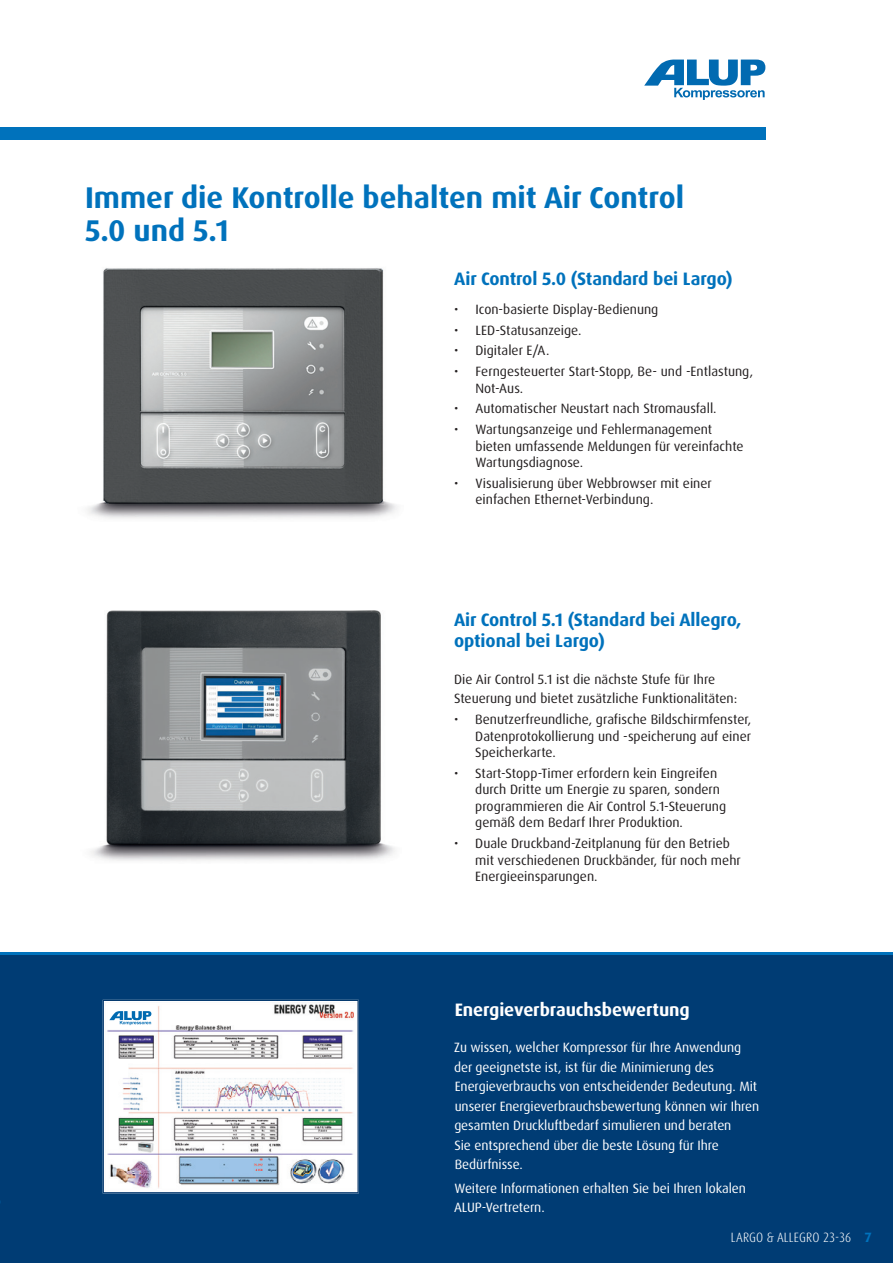
<style>
.page{position:relative;width:893px;height:1263px;background:#fff}
.page>*{position:absolute;margin:0;border:0;box-sizing:border-box;transform-origin:0 0}
.t1{font:700 30px/33px "Dax Pro";color:#0072bc}
.t2{font:700 18px/21.6px "Dax Pro";letter-spacing:-.005em;color:#0072bc}
.t3{font:700 18px "Dax Pro";letter-spacing:-.005em;color:#fff}
.t4{font:13.5px/16.5px "Dax Pro";color:#231f20}
.t5{font:13.5px/19.5px "Dax Pro";letter-spacing:-.005em;color:#fff}
.t6{font:300 condensed 13.5px "Dax Pro";letter-spacing:.01em;color:#fff}
.s1{font-weight:700;font-stretch:normal;color:#0072bc}
</style>
<div class="page">
<div style="left:0;top:955px;width:893px;height:308px;background:#003c74"></div>
<img style="left:103px;top:1000px;width:256px;height:193px">
<img style="left:106px;top:1003px;width:249px;height:187px">
<div style="left:108px;top:1005px;width:43px;height:23px;background:#fff"></div>
<svg style="left:109px;top:1011px;width:42px;height:14px"></svg>
<div style="left:0;top:128px;width:765px;height:12px;background:#0072bc"></div>
<svg style="left:644px;top:60px;width:121px;height:40px"></svg>
<hr style="left:0;top:952px;width:893px;height:3px;background:#0072bc">
<img style="left:90px;top:611px;width:305px;height:250px">
<img style="left:87px;top:268px;width:310px;height:251px">
<h1 class="t1" style="left:85px;top:181px;width:601px">Immer die Kontrolle behalten mit Air Control<br>5.0 und 5.1</h1>
<h2 class="t2" style="left:454px;top:268px;width:280px">Air Control 5.0 (Standard bei Largo)</h2>
<p class="t4" style="left:454px;top:301px;width:206px">• Icon-basierte Display-Bedienung</p>
<p class="t4" style="left:454px;top:322px;width:129px">• LED-Statusanzeige.</p>
<p class="t4" style="left:454px;top:342px;width:97px">• Digitaler E/A.</p>
<p class="t4" style="left:476px;top:363px;width:279px;text-indent:-21px">• Ferngesteuerter Start-Stopp, Be- und -Entlastung,<br>Not-Aus.</p>
<p class="t4" style="left:454px;top:400px;width:264px">• Automatischer Neustart nach Stromausfall.</p>
<p class="t4" style="left:476px;top:421px;width:270px;text-indent:-21px">• Wartungsanzeige und Fehlermanagement bieten umfassende Meldungen für vereinfachte<br>Wartungsdiagnose.</p>
<p class="t4" style="left:476px;top:475px;width:238px;text-indent:-21px">• Visualisierung über Webbrowser mit einer einfachen Ethernet-Verbindung.</p>
<h2 class="t2" style="left:454px;top:609px;width:289px">Air Control 5.1 (Standard bei Allegro, optional bei Largo)</h2>
<p class="t4" style="left:454px;top:669px;width:285px;line-height:19.5px">Die Air Control 5.1 ist die nächste Stufe für Ihre<br>Steuerung und bietet zusätzliche Funktionalitäten:</p>
<p class="t4" style="left:475px;top:711px;width:277px;text-align:justify;text-indent:-21px">• Benutzerfreundliche, grafische Bildschirmfenster, Datenprotokollierung und -speicherung auf einer Speicherkarte.</p>
<p class="t4" style="left:475px;top:765px;width:252px;text-indent:-21px">• Start-Stopp-Timer erfordern kein Eingreifen durch Dritte um Energie zu sparen, sondern programmieren die Air Control 5.1-Steuerung gemäß dem Bedarf Ihrer Produktion.</p>
<p class="t4" style="left:475px;top:835px;width:267px;text-indent:-21px">• Duale Druckband-Zeitplanung für den Betrieb mit verschiedenen Druckbänder, für noch mehr<br>Energieeinsparungen.</p>
<h2 class="t3" style="left:455px;top:998px;width:237px">Energieverbrauchsbewertung</h2>
<p class="t5" style="left:454px;top:1038px;width:307px">Zu wissen, welcher Kompressor für Ihre Anwendung der geeignetste ist, ist für die Minimierung des Energieverbrauchs von entscheidender Bedeutung. Mit unserer Energieverbrauchsbewertung können wir Ihren gesamten Druckluftbedarf simulieren und beraten<br>Sie entsprechend über die beste Lösung für Ihre Bedürfnisse.</p>
<p class="t5" style="left:454px;top:1178px;width:293px">Weitere Informationen erhalten Sie bei Ihren lokalen<br>ALUP-Vertretern.</p>
<p class="t6" style="left:731px;top:1228px;width:142px">LARGO &amp; ALLEGRO 23-36 <span class="s1">7</span></p>
</div>
